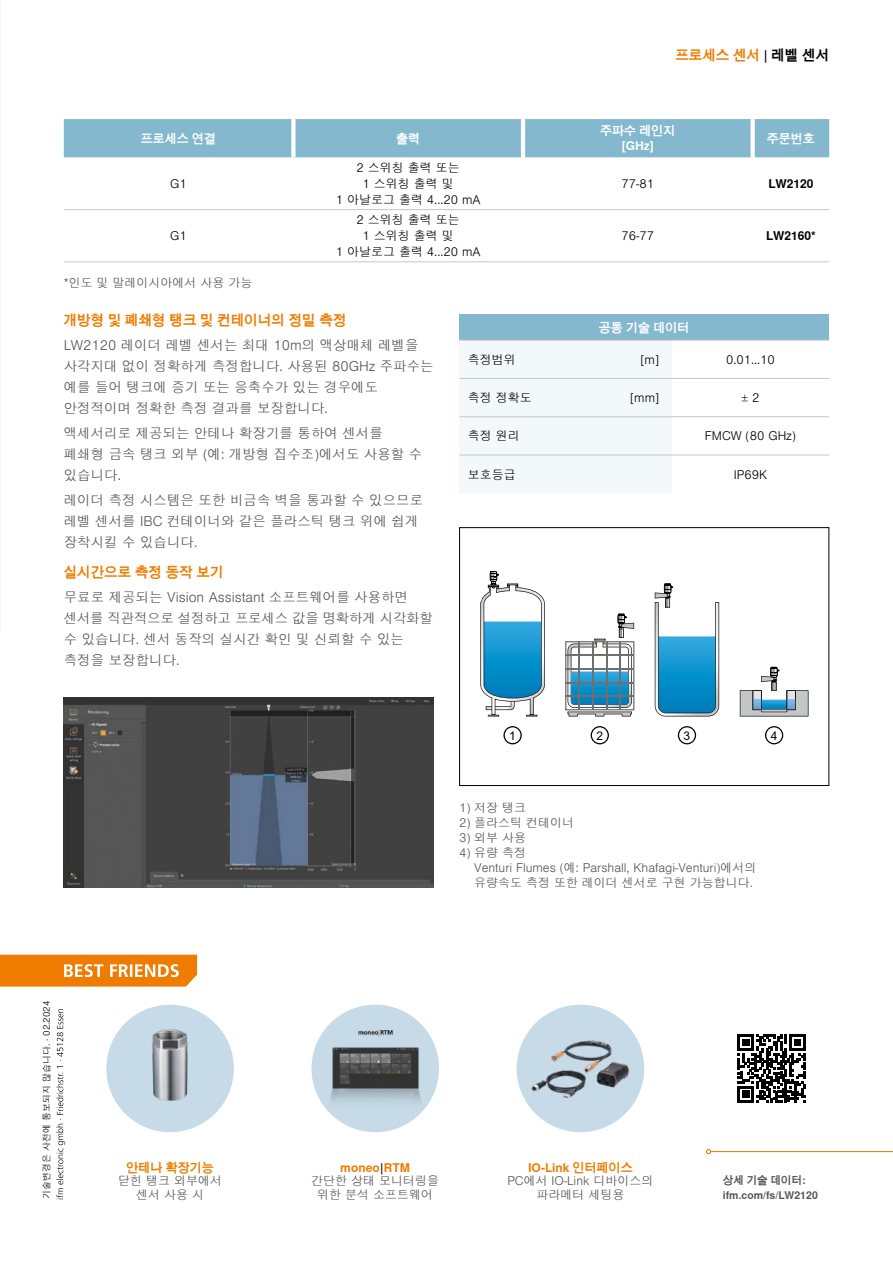
<style>
.page{position:relative;width:893px;height:1263px;background:#fff}
.page>*{position:absolute;margin:0;border:0;box-sizing:border-box;transform-origin:0 0}
.Fließtext{font:300 13.5px/21px "Nimbus Sans Global";color:#565656}
.Fließtext_Headline{font:700 13.5px "Nimbus Sans Global";color:#ef7c00}
.Box_Produktgruppe{font:700 13.5px "Nimbus Sans Global";color:#ef7c00}
.Legende{font:300 12px/15px "Nimbus Sans Global";color:#565656}
.Tabellentext_zentriert{font:300 12px/15.8px "Nimbus Sans Global";color:#000;text-align:center}
.Best_Friends_Fließtext{font:300 12px/13.5px "Nimbus Sans Global";color:#565656;text-align:center}
.Tabellenkopf{font:700 12px "Nimbus Sans Global";color:#fff}
.Best_Friends_Headline_orange{font:700 12px "Nimbus Sans Global";color:#ef7c00}
.Tabellentext_TAB{font:300 12px "Nimbus Sans Global";color:#000}
.BESTELLNUMMER{font:700 12px "Nimbus Sans Global";color:#000}
.t1{font:12px "Arial";color:#000}
.QR_Code_linksbündig{font:700 10.5px "Nimbus Sans Global";color:#565656}
.Datum{font:300 9px "Nimbus Sans Global";color:#000}
.s1{color:#000}
</style>
<div class="page">
<svg style="left:0;top:955px;width:197px;height:31px;background:#f08b1e"></svg>
<div style="left:64px;top:119px;width:765px;height:38px;background:#83b8ce"></div>
<hr style="left:64px;top:209px;width:229px;height:1px;background:#c5c6c6">
<hr style="left:293px;top:209px;width:230px;height:1px;background:#c5c6c6">
<hr style="left:523px;top:209px;width:230px;height:1px;background:#c5c6c6">
<hr style="left:753px;top:209px;width:76px;height:1px;background:#c5c6c6">
<hr style="left:64px;top:262px;width:229px;height:1px;background:#c5c6c6">
<hr style="left:293px;top:262px;width:230px;height:1px;background:#c5c6c6">
<hr style="left:523px;top:262px;width:230px;height:1px;background:#c5c6c6">
<hr style="left:753px;top:262px;width:76px;height:1px;background:#c5c6c6">
<div style="left:291px;top:119px;width:5px;height:38px;background:#fff"></div>
<hr style="left:521px;top:119px;width:4px;height:38px;background:#fff">
<div style="left:750px;top:119px;width:5px;height:38px;background:#fff"></div>
<div style="left:459px;top:315px;width:370px;height:25px;background:#83b8ce"></div>
<div style="left:459px;top:341px;width:213px;height:152px;background:#f3f8fa"></div>
<hr style="left:459px;top:340px;width:213px;height:1px;background:#c5c6c6">
<hr style="left:672px;top:340px;width:157px;height:1px;background:#c5c6c6">
<hr style="left:459px;top:378px;width:213px;height:1px;background:#c5c6c6">
<hr style="left:672px;top:378px;width:157px;height:1px;background:#c5c6c6">
<hr style="left:459px;top:416px;width:213px;height:1px;background:#c5c6c6">
<hr style="left:672px;top:416px;width:157px;height:1px;background:#c5c6c6">
<hr style="left:459px;top:455px;width:213px;height:1px;background:#c5c6c6">
<hr style="left:672px;top:455px;width:157px;height:1px;background:#c5c6c6">
<svg style="left:565px;top:614px;width:69px;height:102px"></svg>
<svg style="left:655px;top:583px;width:64px;height:133px"></svg>
<svg style="left:740px;top:667px;width:68px;height:49px"></svg>
<svg style="left:480px;top:571px;width:65px;height:145px"></svg>
<svg style="left:591px;top:726px;width:18px;height:18px"></svg>
<svg style="left:678px;top:726px;width:18px;height:18px"></svg>
<svg style="left:765px;top:726px;width:18px;height:18px"></svg>
<svg style="left:503px;top:726px;width:19px;height:18px"></svg>
<div style="left:459px;top:527px;width:370px;height:259px;border:1px solid #000"></div>
<hr style="left:711px;top:1151px;width:182px;height:1px;background:#ef7c00">
<svg style="left:706px;top:1149px;width:5px;height:5px"></svg>
<svg style="left:738px;top:1034px;width:68px;height:68px"></svg>
<svg style="left:56px;top:1009px;width:9px;height:190px"></svg>
<div style="left:311px;top:1005px;width:128px;height:127px;background:#c6dbe7;border-radius:50%"></div>
<img style="left:321px;top:1010px;width:108px;height:108px">
<div style="left:517px;top:1005px;width:127px;height:127px;background:#c6dbe7;border-radius:50%"></div>
<img style="left:531px;top:1019px;width:99px;height:99px">
<img style="left:64px;top:697px;width:370px;height:191px">
<div style="left:106px;top:1005px;width:128px;height:127px;background:#c6dbe7;border-radius:50%"></div>
<img style="left:111px;top:1011px;width:118px;height:115px">
<p class="Tabellenkopf" style="left:141px;top:131px;width:77px">프로세스 연결</p>
<p class="Tabellenkopf" style="left:396px;top:131px;width:25px">출력</p>
<p class="Tabellentext_zentriert" style="left:170px;top:176px;width:18px">G1</p>
<p class="Tabellentext_zentriert" style="left:170px;top:228px;width:18px">G1</p>
<p class="Legende" style="left:64px;top:276px;width:190px">*인도 및 말레이시아에서 사용 가능</p>
<p class="Tabellentext_zentriert" style="left:336px;top:160px;width:146px">2 스위칭 출력 또는<br>1 스위칭 출력 및<br>1 아날로그 출력 4...20 mA</p>
<p class="Tabellentext_zentriert" style="left:336px;top:212px;width:146px">2 스위칭 출력 또는<br>1 스위칭 출력 및<br>1 아날로그 출력 4...20 mA</p>
<p class="Box_Produktgruppe" style="left:675px;top:47px;width:155px">프로세스 센서 <span class="s1">| 레벨 센서</span></p>
<p class="Tabellenkopf" style="left:600px;top:124px;width:77px">주파수 레인지</p>
<p class="Tabellenkopf" style="left:622px;top:139px;width:34px">[GHz]</p>
<p class="Tabellenkopf" style="left:767px;top:131px;width:50px">주문번호</p>
<p class="Tabellentext_zentriert" style="left:622px;top:176px;width:34px">77-81</p>
<p class="BESTELLNUMMER" style="left:768px;top:177px;width:47px">LW2120</p>
<p class="Tabellentext_zentriert" style="left:622px;top:228px;width:34px">76-77</p>
<p class="BESTELLNUMMER" style="left:766px;top:229px;width:51px">LW2160*</p>
<p class="Fließtext_Headline" style="left:64px;top:312px;width:284px">개방형 및 폐쇄형 탱크 및 컨테이너의 정밀 측정</p>
<p class="Fließtext" style="left:64px;top:335px;width:371px">LW2120 레이더 레벨 센서는 최대 10m의 액상매체 레벨을 사각지대 없이 정확하게 측정합니다. 사용된 80GHz 주파수는 예를 들어 탱크에 증기 또는 응축수가 있는 경우에도 안정적이며 정확한 측정 결과를 보장합니다.</p>
<p class="Fließtext" style="left:64px;top:423px;width:360px">액세서리로 제공되는 안테나 확장기를 통하여 센서를 폐쇄형 금속 탱크 외부 (예: 개방형 집수조)에서도 사용할 수 있습니다.</p>
<p class="Fließtext" style="left:64px;top:490px;width:361px">레이더 측정 시스템은 또한 비금속 벽을 통과할 수 있으므로 레벨 센서를 IBC 컨테이너와 같은 플라스틱 탱크 위에 쉽게 장착시킬 수 있습니다.</p>
<p class="Fließtext_Headline" style="left:64px;top:564px;width:161px">실시간으로 측정 동작 보기</p>
<p class="Fließtext" style="left:64px;top:587px;width:371px">무료로 제공되는 Vision Assistant 소프트웨어를 사용하면 센서를 직관적으로 설정하고 프로세스 값을 명확하게 시각화할 수 있습니다. 센서 동작의 실시간 확인 및 신뢰할 수 있는 측정을 보장합니다.</p>
<p class="Tabellenkopf" style="left:599px;top:321px;width:92px">공통 기술 데이터</p>
<p class="Tabellentext_TAB" style="left:468px;top:353px;width:49px">측정범위</p>
<p class="Tabellentext_TAB" style="left:641px;top:353px;width:20px">[m]</p>
<p class="Tabellentext_zentriert" style="left:726px;top:352px;width:50px">0.01...10</p>
<p class="Tabellentext_TAB" style="left:468px;top:391px;width:65px">측정 정확도</p>
<p class="Tabellentext_TAB" style="left:630px;top:391px;width:30px">[mm]</p>
<p class="Tabellentext_zentriert" style="left:742px;top:390px;width:19px">± 2</p>
<p class="Tabellentext_TAB" style="left:468px;top:429px;width:53px">측정 원리</p>
<p class="Tabellentext_zentriert" style="left:705px;top:428px;width:93px">FMCW (80 GHz)</p>
<p class="Tabellentext_TAB" style="left:468px;top:467px;width:49px">보호등급</p>
<p class="Tabellentext_zentriert" style="left:734px;top:467px;width:35px">IP69K</p>
<p class="t1" style="left:509px;top:729px;width:8px">1</p>
<p class="t1" style="left:596px;top:729px;width:8px">2</p>
<p class="t1" style="left:684px;top:729px;width:8px">3</p>
<p class="t1" style="left:771px;top:729px;width:8px">4</p>
<p class="Legende" style="left:459px;top:801px;width:68px">1) 저장 탱크</p>
<p class="Legende" style="left:459px;top:816px;width:116px">2) 플라스틱 컨테이너</p>
<p class="Legende" style="left:459px;top:831px;width:68px">3) 외부 사용</p>
<p class="Legende" style="left:459px;top:846px;width:68px">4) 유량 측정</p>
<p class="Legende" style="left:474px;top:861px;width:284px">Venturi Flumes (예: Parshall, Khafagi-Venturi)에서의 유량속도 측정 또한 레이더 센서로 구현 가능합니다.</p>
<p class="Datum" style="left:41px;top:1199px;width:200px;rotate:-90deg">기술변경은 사전에 통보되지 않습니다. · 02.2024</p>
<p class="Best_Friends_Headline_orange" style="left:126px;top:1161px;width:89px">안테나 확장기능</p>
<p class="Best_Friends_Fließtext" style="left:118px;top:1174px;width:105px">닫힌 탱크 외부에서 센서 사용 시</p>
<p class="Best_Friends_Headline_orange" style="left:340px;top:1161px;width:71px">moneo<span class="s1">|</span>RTM</p>
<p class="Best_Friends_Fließtext" style="left:311px;top:1174px;width:129px">간단한 상태 모니터링을 위한 분석 소프트웨어</p>
<p class="Best_Friends_Headline_orange" style="left:528px;top:1161px;width:106px">IO-Link 인터페이스</p>
<p class="Best_Friends_Fließtext" style="left:507px;top:1174px;width:148px">PC에서 IO-Link 디바이스의 파라메터 세팅용</p>
<p class="QR_Code_linksbündig" style="left:723px;top:1174px;width:84px">상세 기술 데이터:</p>
<p class="QR_Code_linksbündig" style="left:723px;top:1189px;width:96px">ifm.com/fs/LW2120</p>
</div>
